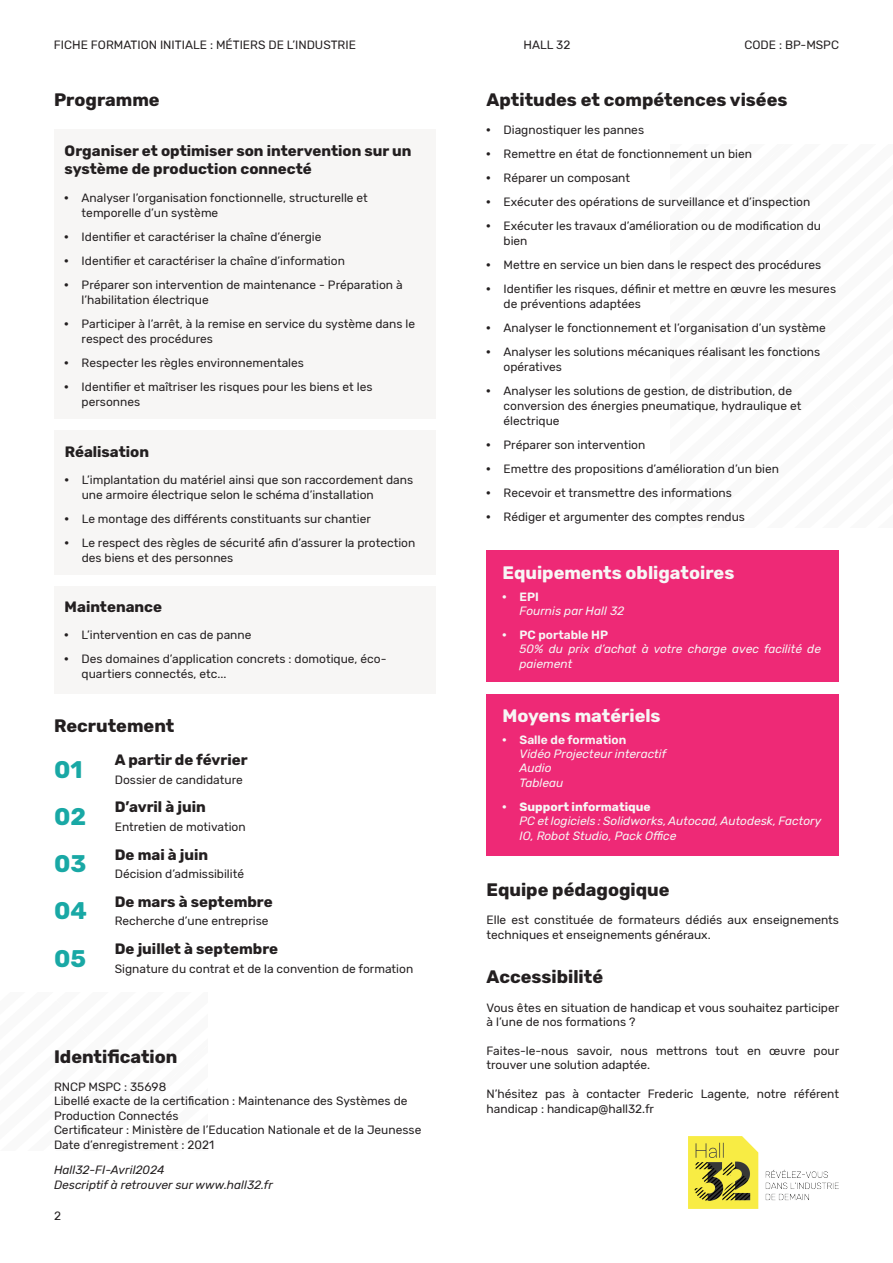
<style>
.page{position:relative;width:893px;height:1263px;background:#fff}
.page>*{position:absolute;margin:0;border:0;box-sizing:border-box;transform-origin:0 0}
.t1{font:700 24px/47.2px "Rubik";color:#19a8a5}
.t2{font:700 18px "Rubik";color:#231f20}
.t3{font:700 18px "Rubik";color:#f7f6f5}
.t4{font:700 15px/18px "Rubik";color:#231f20}
.t5{font:12px/24px "Rubik";color:#231f20}
.t6{font:italic 12px/14.4px "Rubik";color:#f7f6f5}
.t7{font:italic 12px/15px "Rubik";color:#231f20}
.s1{font-weight:900}
.s2{font-weight:900;font-style:normal}
.s3{font-weight:600;font-style:normal}
.s4{font-weight:700;font-style:normal}
</style>
<div class="page">
<div style="left:670px;top:145px;width:223px;height:382px;background:#f9f9f9"></div>
<div style="left:0;top:993px;width:207px;height:157px;background:#f9f9f9"></div>
<div style="left:54px;top:431px;width:381px;height:144px;background:#f7f6f5"></div>
<div style="left:54px;top:129px;width:381px;height:290px;background:#f7f6f5"></div>
<div style="left:54px;top:586px;width:381px;height:107px;background:#f7f6f5"></div>
<div style="left:487px;top:551px;width:352px;height:131px;background:#ee2976"></div>
<div style="left:487px;top:694px;width:352px;height:162px;background:#ee2976"></div>
<img style="left:688px;top:1137px;width:151px;height:72px">
<p class="t5" style="left:54px;top:34px;width:303px">FICHE FORMATION INITIALE : MÉTIERS DE L’INDUSTRIE</p>
<p class="t5" style="left:523px;top:34px;width:48px">HALL 32</p>
<p class="t5" style="left:745px;top:34px;width:96px">CODE : BP-MSPC</p>
<h2 class="t2" style="left:54px;top:89px;width:107px">Programme</h2>
<p class="t4" style="left:65px;top:142px;width:348px">Organiser et optimiser son intervention sur un système de production connecté</p>
<p class="t5" style="left:82px;top:190px;width:288px;line-height:15px;text-indent:-17px"><span class="s1">·</span> Analyser l’organisation fonctionnelle, structurelle et temporelle d’un système</p>
<p class="t5" style="left:65px;top:225px;width:339px"><span class="s1">·</span> Identifier et caractériser la chaîne d’énergie<br><span class="s1">·</span> Identifier et caractériser la chaîne d’information<br><span class="s1">·</span> Préparer son intervention de maintenance - Préparation à</p>
<p class="t5" style="left:65px;top:288px;width:352px;text-indent:17px">l’habilitation électrique<br><span class="s1">·</span> Participer à l’arrêt, à la remise en service du système dans le</p>
<p class="t5" style="left:65px;top:327px;width:309px;text-indent:17px">respect des procédures<br><span class="s1">·</span> Respecter les règles environnementales<br><span class="s1">·</span> Identifier et maîtriser les risques pour les biens et les</p>
<p class="t5" style="left:82px;top:390px;width:60px">personnes</p>
<p class="t4" style="left:65px;top:443px;width:86px">Réalisation</p>
<p class="t5" style="left:82px;top:472px;width:333px;line-height:15px;text-indent:-17px"><span class="s1">·</span> L’implantation du matériel ainsi que son raccordement dans une armoire électrique selon le schéma d’installation</p>
<p class="t5" style="left:65px;top:507px;width:352px"><span class="s1">·</span> Le montage des différents constituants sur chantier<br><span class="s1">·</span> Le respect des règles de sécurité́afin d’assurer la protection</p>
<p class="t5" style="left:82px;top:546px;width:153px">des biens et des personnes</p>
<p class="t4" style="left:65px;top:599px;width:99px">Maintenance</p>
<p class="t5" style="left:65px;top:623px;width:323px"><span class="s1">·</span> L’intervention en cas de panne<br><span class="s1">·</span> Des domaines d’application concrets : domotique, éco-</p>
<p class="t5" style="left:82px;top:662px;width:146px">quartiers connectés, etc...</p>
<h2 class="t2" style="left:54px;top:715px;width:122px">Recrutement</h2>
<h1 class="t1" style="left:54px;top:746px;width:34px">01<br>02<br>03<br>04<br>05</h1>
<p class="t4" style="left:115px;top:751px;width:134px">A partir de février</p>
<p class="t5" style="left:115px;top:768px;width:129px">Dossier de candidature</p>
<p class="t4" style="left:115px;top:798px;width:93px">D’avril à juin</p>
<p class="t5" style="left:115px;top:815px;width:132px">Entretien de motivation</p>
<p class="t4" style="left:115px;top:846px;width:95px">De mai à juin</p>
<p class="t5" style="left:115px;top:862px;width:131px">Décision d’admissibilité</p>
<p class="t4" style="left:115px;top:893px;width:159px">De mars à septembre</p>
<p class="t5" style="left:115px;top:909px;width:155px">Recherche d’une entreprise</p>
<p class="t4" style="left:115px;top:940px;width:165px">De juillet à septembre</p>
<p class="t5" style="left:115px;top:957px;width:300px">Signature du contrat et de la convention de formation</p>
<h2 class="t2" style="left:54px;top:1046px;width:125px">Identification</h2>
<p class="t5" style="left:54px;top:1080px;width:369px;line-height:14.4px">RNCP MSPC : 35698<br>Libellé exacte de la certification : Maintenance des Systèmes de Production Connectés<br>Certificateur : Ministère de l’Education Nationale et de la Jeunesse Date d’enregistrement : 2021</p>
<p class="t7" style="left:54px;top:1162px;width:221px">Hall32-FI-Avril2024<br>Descriptif à retrouver sur www.hall32.fr</p>
<p class="t5" style="left:54px;top:1204px;width:9px">2</p>
<h2 class="t2" style="left:487px;top:89px;width:302px">Aptitudes et compétences visées</h2>
<p class="t5" style="left:487px;top:119px;width:336px"><span class="s1">·</span> Diagnostiquer les pannes<br><span class="s1">·</span> Remettre en état de fonctionnement un bien<br><span class="s1">·</span> Réparer un composant<br><span class="s1">·</span> Exécuter des opérations de surveillance et d’inspection<br><span class="s1">·</span> Exécuter les travaux d’amélioration ou de modification du</p>
<p class="t5" style="left:487px;top:230px;width:351px;text-indent:17px">bien<br><span class="s1">·</span> Mettre en service un bien dans le respect des procédures<br><span class="s1">·</span> Identifier les risques, définir et mettre en œuvre les mesures</p>
<p class="t5" style="left:487px;top:293px;width:341px;text-indent:17px">de préventions adaptées<br><span class="s1">·</span> Analyser le fonctionnement et l’organisation d’un système <span class="s1">·</span> Analyser les solutions mécaniques réalisant les fonctions</p>
<p class="t5" style="left:487px;top:356px;width:307px;text-indent:17px">opératives<br><span class="s1">·</span> Analyser les solutions de gestion, de distribution, de</p>
<p class="t5" style="left:504px;top:399px;width:299px;line-height:15px">conversion des énergies pneumatique, hydraulique et électrique</p>
<p class="t5" style="left:487px;top:434px;width:294px"><span class="s1">·</span> Préparer son intervention<br><span class="s1">·</span> Emettre des propositions d’amélioration d’un bien <span class="s1">·</span> Recevoir et transmettre des informations<br><span class="s1">·</span> Rédiger et argumenter des comptes rendus</p>
<h2 class="t3" style="left:502px;top:562px;width:233px">Equipements obligatoires</h2>
<p class="t6" style="left:519px;top:590px;width:106px;text-indent:-17px"><span class="s2">·</span> <span class="s3">EPI<br></span>Fournis par Hall 32</p>
<p class="t6" style="left:519px;top:628px;width:303px;text-indent:-17px"><span class="s2">·</span> <span class="s3">PC portable HP<br></span>50% du prix d’achat à votre charge avec facilité de paiement</p>
<h2 class="t3" style="left:502px;top:705px;width:160px">Moyens matériels</h2>
<p class="t6" style="left:519px;top:733px;width:148px;text-indent:-17px"><span class="s2">·</span> <span class="s3">Salle de formation<br></span>Vidéo Projecteur interactif<br>Audio<br>Tableau</p>
<p class="t6" style="left:519px;top:800px;width:303px;text-indent:-17px"><span class="s2">·</span> <span class="s4">Support informatique<br></span>PC et logiciels : Solidworks, Autocad, Autodesk, Factory<br>IO, Robot Studio, Pack Office</p>
<h2 class="t2" style="left:487px;top:879px;width:184px">Equipe pédagogique</h2>
<p class="t5" style="left:487px;top:913px;width:354px;line-height:14.4px">Elle est constituée de formateurs dédiés aux enseignements techniques et enseignements généraux.</p>
<h2 class="t2" style="left:487px;top:967px;width:118px">Accessibilité</h2>
<p class="t5" style="left:487px;top:1001px;width:354px;line-height:14.4px">Vous êtes en situation de handicap et vous souhaitez participer à l’une de nos formations ?</p>
<p class="t5" style="left:487px;top:1044px;width:354px;line-height:14.4px">Faites-le-nous savoir, nous mettrons tout en œuvre pour trouver une solution adaptée.</p>
<p class="t5" style="left:487px;top:1087px;width:354px;line-height:14.4px">N’hésitez pas à contacter Frederic Lagente, notre référent handicap : handicap@hall32.fr</p>
</div>
